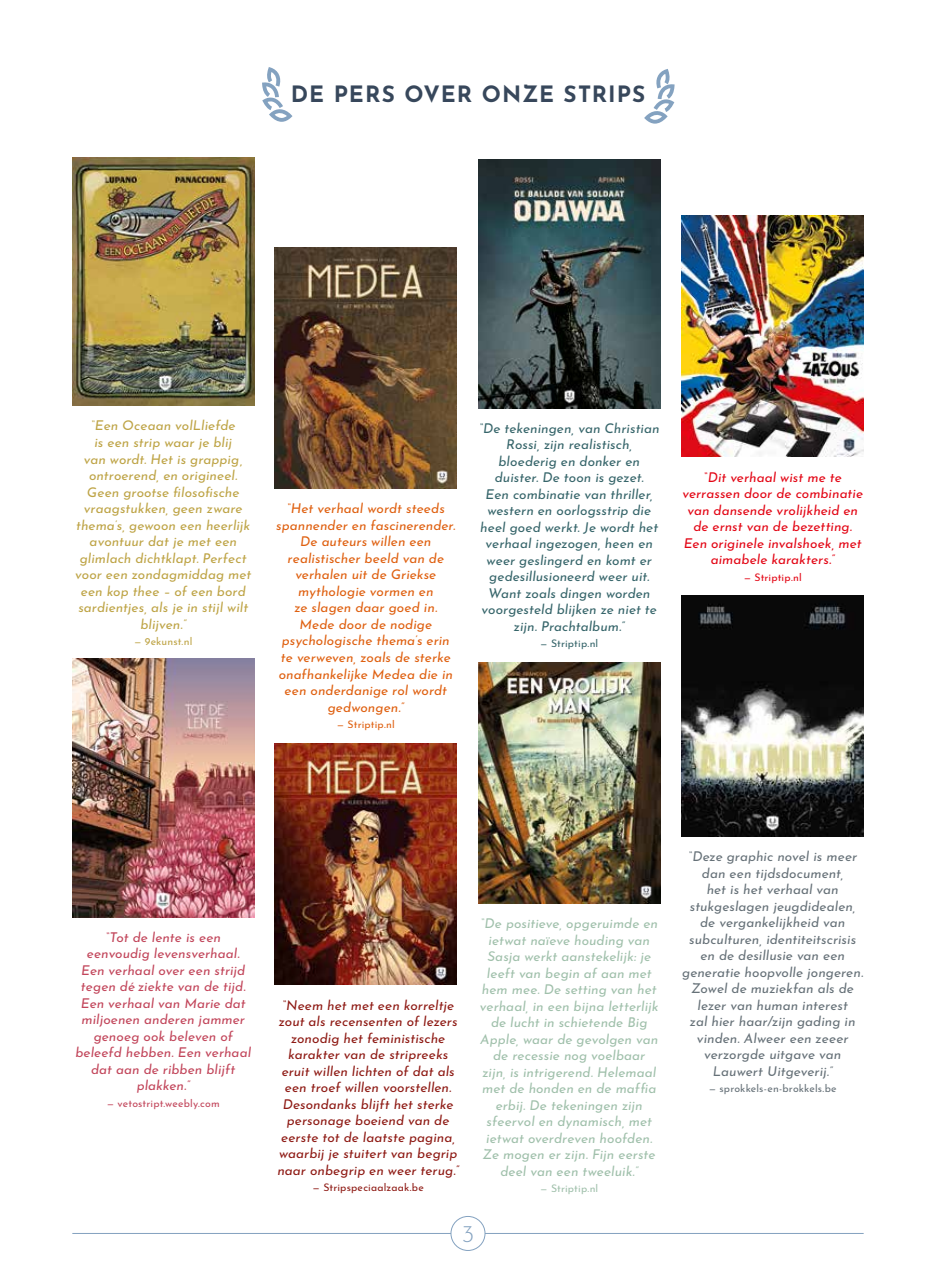
<style>
.page{position:relative;width:936px;height:1276px;background:#fff}
.page>*{position:absolute;margin:0;border:0;box-sizing:border-box;transform-origin:0 0}
.t1{font:300 24px "Josefin Sans";color:#84a2c0}
.t2{font:700 22.5px "Josefin Sans";letter-spacing:.045em;color:#37475b}
.t3{font:italic 13.5px/16.5px "Josefin Sans";letter-spacing:.005em;color:#a0c0ab;text-align:center}
.t4{font:italic 13.5px/16.5px "Josefin Sans";color:#667178;text-align:center}
.t5{font:italic 13.5px/16.5px "Josefin Sans";letter-spacing:.005em;color:#36656a;text-align:center}
.t6{font:italic 13.5px/16.5px "Josefin Sans";letter-spacing:.005em;color:#bea446;text-align:center}
.t7{font:italic 13.5px/16.5px "Josefin Sans";letter-spacing:.005em;color:#8e1a14;text-align:center}
.t8{font:italic 13.5px/16.5px "Josefin Sans";letter-spacing:.005em;color:#df6010;text-align:center}
.t9{font:italic 13.5px/16.5px "Josefin Sans";color:#c2465b;text-align:center}
.t10{font:italic 13.5px/16.5px "Josefin Sans";letter-spacing:.005em;color:#e30615;text-align:center}
.t11{font:10.5px "Josefin Sans";letter-spacing:.01em;color:#667178}
.t12{font:10.5px "Josefin Sans";letter-spacing:.01em;color:#c2465b}
.t13{font:10.5px "Josefin Sans";letter-spacing:.015em;color:#8e1a14}
.t14{font:10.5px "Josefin Sans";letter-spacing:.01em;color:#36656a}
.t15{font:10.5px "Josefin Sans";letter-spacing:.01em;color:#df6010}
.t16{font:10.5px "Josefin Sans";letter-spacing:.01em;color:#e30615}
.t17{font:10.5px "Josefin Sans";letter-spacing:.01em;color:#a0c0ab}
.t18{font:10.5px "Josefin Sans";letter-spacing:.01em;color:#bea446}
</style>
<div class="page">
<svg style="left:644px;top:69px;width:30px;height:55px"></svg>
<svg style="left:262px;top:67px;width:30px;height:55px"></svg>
<img style="left:72px;top:157px;width:182px;height:249px">
<img style="left:72px;top:659px;width:182px;height:258px">
<img style="left:478px;top:159px;width:182px;height:249px">
<img style="left:681px;top:215px;width:182px;height:242px">
<img style="left:275px;top:743px;width:182px;height:242px">
<img style="left:275px;top:247px;width:182px;height:242px">
<img style="left:478px;top:662px;width:182px;height:241px">
<img style="left:681px;top:595px;width:182px;height:241px">
<hr style="left:72px;top:1233px;width:791px;height:1px;background:#84a2c0">
<div style="left:451px;top:1216px;width:34px;height:34px;background:#fff;border-radius:50%"></div>
<div style="left:450px;top:1216px;width:35px;height:34px;border:1px solid #84a2c0;border-radius:50%"></div>
<h2 class="t2" style="left:291px;top:74px;width:356px">DE PERS OVER ONZE STRIPS</h2>
<p class="t6" style="left:75px;top:416px;width:178px">“Een Oceaan volLliefde<br>is een strip waar je blij<br>van wordt. Het is grappig, ontroerend, en origineel.<br>Geen grootse filosofische vraagstukken, geen zware thema’s, gewoon een heerlijk avontuur dat je met een glimlach dichtklapt. Perfect voor een zondagmiddag met een kop thee – of een bord sardientjes, als je in stijl wilt blijven.”</p>
<p class="t18" style="left:134px;top:632px;width:60px">— 9ekunst.nl</p>
<p class="t8" style="left:276px;top:499px;width:180px">“Het verhaal wordt steeds spannender en fascinerender.<br>De auteurs willen een realistischer beeld van de verhalen uit de Griekse mythologie vormen en<br>ze slagen daar goed in.<br>Mede door de nodige psychologische thema’s erin te verweven, zoals de sterke onafhankelijke Medea die in een onderdanige rol wordt gedwongen.”</p>
<p class="t15" style="left:337px;top:715px;width:60px">— Striptip.nl</p>
<p class="t5" style="left:479px;top:418px;width:182px">“De tekeningen, van Christian<br>Rossi, zijn realistisch, bloederig en donker en duister. De toon is gezet.<br>Een combinatie van thriller, western en oorlogsstrip die heel goed werkt. Je wordt het verhaal ingezogen, heen en weer geslingerd en komt er gedesillusioneerd weer uit.<br>Want zoals dingen worden voorgesteld blijken ze niet te zijn. Prachtalbum.”</p>
<p class="t14" style="left:540px;top:635px;width:60px">— Striptip.nl</p>
<p class="t10" style="left:682px;top:467px;width:182px">“Dit verhaal wist me te verrassen door de combinatie van dansende vrolijkheid en de ernst van de bezetting.<br>Een originele invalshoek, met aimabele karakters.”</p>
<p class="t16" style="left:743px;top:568px;width:60px">— Striptip.nl</p>
<p class="t9" style="left:75px;top:927px;width:177px">“Tot de lente is een eenvoudig levensverhaal.<br>Een verhaal over een strijd tegen dé ziekte van de tijd.<br>Een verhaal van Marie dat miljoenen anderen jammer genoeg ook beleven of beleefd hebben. Een verhaal dat aan de ribben blijft plakken.”</p>
<p class="t12" style="left:107px;top:1094px;width:114px">— vetostript.weebly.com</p>
<p class="t7" style="left:277px;top:995px;width:183px">“Neem het met een korreltje zout als recensenten of lezers zonodig het feministische karakter van de stripreeks eruit willen lichten of dat als een troef willen voorstellen.<br>Desondanks blijft het sterke personage boeiend van de eerste tot de laatste pagina, waarbij je stuitert van begrip naar onbegrip en weer terug.”</p>
<p class="t13" style="left:312px;top:1179px;width:113px">— Stripspeciaalzaak.be</p>
<p class="t3" style="left:480px;top:914px;width:180px">“De positieve, opgeruimde en ietwat naïeve houding van<br>Sasja werkt aanstekelijk: je leeft van begin af aan met hem mee. De setting van het verhaal, in een bijna letterlijk de lucht in schietende Big<br>Apple, waar de gevolgen van de recessie nog voelbaar zijn, is intrigerend. Helemaal met de honden en de maffia erbij. De tekeningen zijn sfeervol en dynamisch, met ietwat overdreven hoofden.<br>Ze mogen er zijn. Fijn eerste deel van een tweeluik.”</p>
<p class="t17" style="left:540px;top:1179px;width:60px">— Striptip.nl</p>
<h1 class="t1" style="left:461px;top:1214px;width:14px">3</h1>
<p class="t4" style="left:682px;top:847px;width:182px">“Deze graphic novel is meer dan een tijdsdocument,<br>het is het verhaal van stukgeslagen jeugdidealen, de vergankelijkheid van subculturen, identiteitscrisis en de desillusie van een generatie hoopvolle jongeren.<br>Zowel de muziekfan als de lezer van human interest<br>zal hier haar/zijn gading in vinden. Alweer een zeeer verzorgde uitgave van<br>Lauwert Uitgeverij.”</p>
<p class="t11" style="left:708px;top:1079px;width:129px">— sprokkels-en-brokkels.be</p>
</div>
